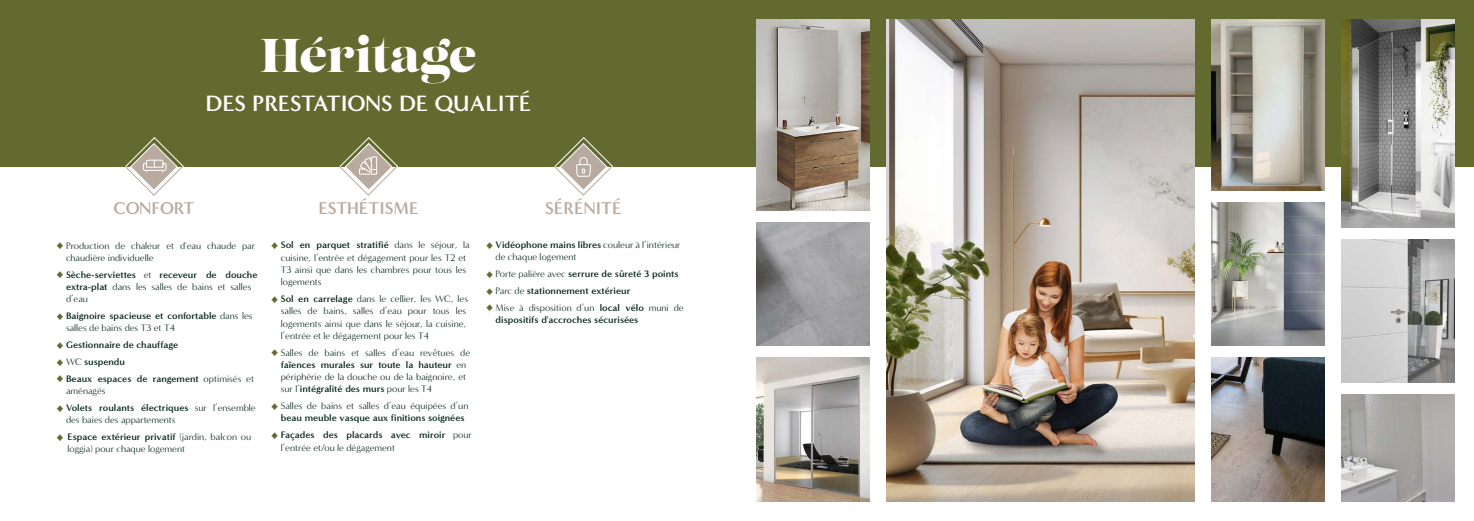
<style>
.page{position:relative;width:1474px;height:521px;background:#fff}
.page>*{position:absolute;margin:0;border:0;box-sizing:border-box;transform-origin:0 0}
.t1{font:47.25px "Lust";color:#fff}
.t2{font:700 22.75px "Minerva Modern";color:#fff}
.t3{font:700 17.5px "Minerva Modern";color:#b9aa9f}
.t4{font:700 17.5px "Minerva Modern";letter-spacing:-.02em;color:#b9aa9f}
.t5{font:9.62px/12.2px "Minerva Modern";color:#07271b}
.t6{font:700 9.62px/16.8px "Minerva Modern";color:#07271b}
.s1{font-family:"Arial";font-size:11.2px;color:#636a30}
.s2{font-family:"Arial";font-weight:400;font-size:11.2px;color:#636a30}
.s3{font-weight:400}
.s4{font-weight:700}
</style>
<div class="page">
<div style="left:0;top:0;width:1473px;height:167px;background:#636a30"></div>
<img style="left:886px;top:19px;width:308px;height:482px">
<svg style="left:125px;top:137px;width:59px;height:59px"></svg>
<svg style="left:554px;top:137px;width:59px;height:59px"></svg>
<svg style="left:339px;top:137px;width:59px;height:59px"></svg>
<svg style="left:1211px;top:358px;width:113px;height:143px;background:#6a6866"></svg>
<svg style="left:756px;top:222px;width:114px;height:124px;background:#9a999d"></svg>
<svg style="left:1341px;top:394px;width:112px;height:107px;background:#aba8a6"></svg>
<img style="left:756px;top:19px;width:114px;height:191px">
<img style="left:756px;top:358px;width:114px;height:143px">
<img style="left:1341px;top:20px;width:112px;height:207px">
<img style="left:1341px;top:239px;width:112px;height:143px">
<img style="left:1211px;top:20px;width:113px;height:171px">
<img style="left:1211px;top:202px;width:113px;height:144px">
<h1 class="t1" style="left:260px;top:26px;width:217px">Héritage</h1>
<h2 class="t2" style="left:205px;top:90px;width:327px">DES PRESTATIONS DE QUALITÉ</h2>
<h3 class="t4" style="left:113px;top:198px;width:83px">CONFORT</h3>
<p class="t5" style="left:66px;top:239px;width:191px;text-indent:-10px"><span class="s1">♦</span> Production de chaleur et d'eau chaude par chaudière individuelle</p>
<p class="t6" style="left:66px;top:268px;width:193px;line-height:12.2px;text-indent:-10px"><span class="s2">♦</span> Sèche-serviettes <span class="s3">et</span> receveur de douche extra-plat <span class="s3">dans les salles de bains et salles d’eau</span></p>
<p class="t6" style="left:66px;top:309px;width:188px;line-height:12.2px;text-indent:-10px"><span class="s2">♦</span> Baignoire spacieuse et confortable <span class="s3">dans les salles de bains des T3 et T4</span></p>
<p class="t6" style="left:56px;top:336px;width:199px"><span class="s2">♦</span> Gestionnaire de chauffage<br><span class="s2">♦</span> <span class="s3">WC</span> suspendu<br><span class="s2">♦</span> Beaux espaces de rangement <span class="s3">optimisés et</span></p>
<p class="t6" style="left:56px;top:382px;width:201px;text-indent:10px"><span class="s3">aménagés<br></span><span class="s2">♦</span> Volets roulants électriques <span class="s3">sur l’ensemble</span></p>
<p class="t5" style="left:56px;top:411px;width:196px;line-height:16.8px;text-indent:10px">des baies des appartements<br><span class="s1">♦</span> <span class="s4">Espace extérieur privatif</span> (jardin, balcon ou</p>
<p class="t5" style="left:67px;top:443px;width:119px">loggia) pour chaque logement</p>
<h3 class="t3" style="left:319px;top:198px;width:102px">ESTHÉTISME</h3>
<p class="t5" style="left:281px;top:239px;width:190px;text-indent:-10px"><span class="s1">♦</span> <span class="s4">Sol en parquet stratifié</span> dans le séjour, la cuisine, l’entrée et dégagement pour les T2 et T3 ainsi que dans les chambres pour tous les logements</p>
<p class="t5" style="left:281px;top:293px;width:189px;text-indent:-10px"><span class="s1">♦</span> <span class="s4">Sol en carrelage</span> dans le cellier, les WC, les salles de bains, salles d’eau pour tous les logements ainsi que dans le séjour, la cuisine, l’entrée et le dégagement pour les T4</p>
<p class="t5" style="left:281px;top:346px;width:191px;text-indent:-10px"><span class="s1">♦</span> Salles de bains et salles d’eau revêtues de <span class="s4">faïences murales sur toute la hauteur</span> en périphérie de la douche ou de la baignoire, et sur l’<span class="s4">intégralité des murs</span> pour les T4</p>
<p class="t5" style="left:271px;top:400px;width:199px;text-align:center"><span class="s1">♦</span> Salles de bains et salles d’eau équipées d’un <span class="s4">beau meuble vasque aux finitions soignées</span></p>
<p class="t5" style="left:281px;top:429px;width:193px;line-height:12.6px;text-indent:-10px"><span class="s1">♦</span> <span class="s4">Façades des placards avec miroir</span> pour l’entrée et/ou le dégagement</p>
<h3 class="t3" style="left:545px;top:197px;width:78px">SÉRÉNITÉ</h3>
<p class="t5" style="left:495px;top:239px;width:186px;text-indent:-10px"><span class="s1">♦</span> <span class="s4">Vidéophone mains libres</span> couleur à l’intérieur de chaque logement</p>
<p class="t6" style="left:486px;top:265px;width:199px"><span class="s2">♦</span> <span class="s3">Porte palière avec</span> serrure de sûreté 3 points <span class="s2">♦</span> <span class="s3">Parc de</span> stationnement extérieur<br><span class="s2">♦</span> <span class="s3">Mise à disposition d’un</span> local vélo <span class="s3">muni de</span></p>
<p class="t6" style="left:495px;top:311px;width:144px">dispositifs d'accroches sécurisées</p>
</div>
